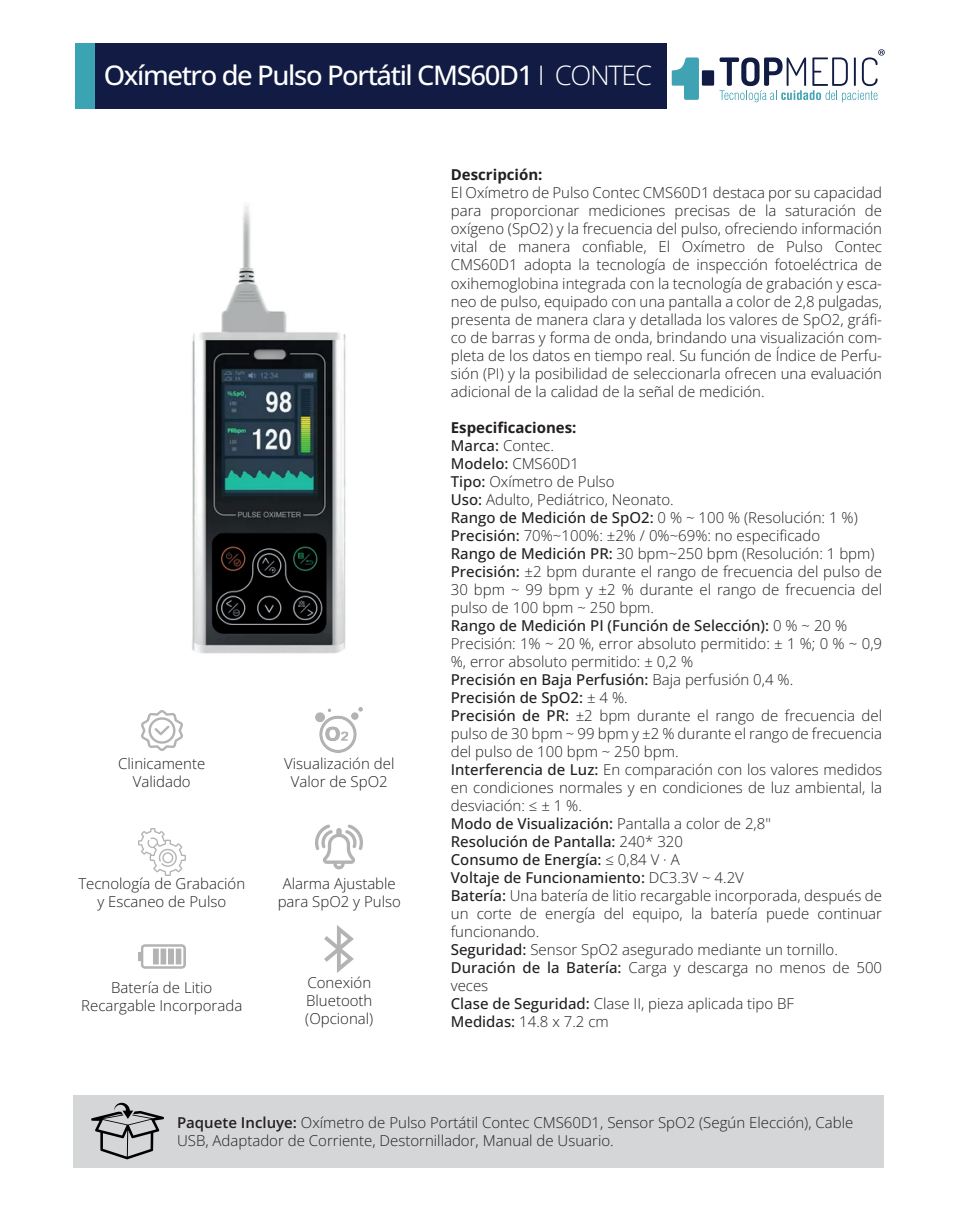
<style>
.page{position:relative;width:961px;height:1231px;background:#fff}
.page>*{position:absolute;margin:0;border:0;box-sizing:border-box;transform-origin:0 0}
.t1{font:500 26.85px "Open Sans";letter-spacing:-.05em;color:#fff}
.t2{font:300 15px/18px "Open Sans";color:#231f20;text-align:center}
.t3{font:700 15px "Open Sans";color:#231f20}
.s1{font-weight:300}
.s2{font-weight:700}
.s3{font-weight:500}
.s4{font-weight:600}
</style>
<div class="page">
<img style="left:192px;top:205px;width:154px;height:449px">
<div style="left:76px;top:43px;width:460px;height:66px;background:#3aa4b4"></div>
<div style="left:95px;top:43px;width:571px;height:66px;background:#121b43"></div>
<div style="left:702px;top:70px;width:12px;height:16px;background:#111c44"></div>
<svg style="left:671px;top:57px;width:28px;height:43px"></svg>
<svg style="left:719px;top:49px;width:165px;height:53px"></svg>
<div style="left:73px;top:1095px;width:810px;height:72px;background:#d5d6d8"></div>
<svg style="left:91px;top:1102px;width:73px;height:57px"></svg>
<img style="left:142px;top:710px;width:40px;height:40px">
<img style="left:138px;top:828px;width:47px;height:47px">
<img style="left:138px;top:944px;width:47px;height:25px">
<img style="left:316px;top:707px;width:47px;height:46px">
<img style="left:324px;top:925px;width:30px;height:47px">
<img style="left:316px;top:824px;width:47px;height:46px">
<h1 class="t1" style="left:104px;top:57px;width:550px">Oxímetro de Pulso Portátil CMS60D1 <span class="s1">I CONTEC</span></h1>
<p class="t2" style="left:118px;top:753px;width:88px">Clinicamente<br>Validado</p>
<p class="t2" style="left:284px;top:753px;width:112px">Visualización del<br>Valor de SpO2</p>
<p class="t2" style="left:78px;top:874px;width:168px">Tecnología de Grabación y Escaneo de Pulso</p>
<p class="t2" style="left:278px;top:874px;width:125px">Alarma Ajustable para SpO2 y Pulso</p>
<p class="t2" style="left:81px;top:978px;width:163px">Batería de Litio<br>Recargable Incorporada</p>
<p class="t2" style="left:305px;top:973px;width:70px;text-align:left">Conexión<br>Bluetooth (Opcional)</p>
<p class="t3" style="left:451px;top:165px;width:93px">Descripción:</p>
<p class="t2" style="left:451px;top:184px;width:433px;text-align:justify">El Oxímetro de Pulso Contec CMS60D1 destaca por su capacidad para proporcionar mediciones precisas de la saturación de oxígeno (SpO2) y la frecuencia del pulso, ofreciendo información vital de manera confiable, El Oxímetro de Pulso Contec CMS60D1 adopta la tecnología de inspección fotoeléctrica de oxihemoglobina integrada con la tecnología de grabación y esca&shy;neo de pulso, equipado con una pantalla a color de 2,8 pulgadas, presenta de manera clara y detallada los valores de SpO2, gráfi&shy;co de barras y forma de onda, brindando una visualización com&shy;pleta de los datos en tiempo real. Su función de Índice de Perfu&shy;sión (PI) y la posibilidad de seleccionarla ofrecen una evaluación adicional de la calidad de la señal de medición.</p>
<p class="t2" style="left:451px;top:418px;width:433px;text-align:left"><span class="s2">Especificaciones:<br></span><span class="s3">Marca:</span> Contec.<br><span class="s3">Modelo:</span> CMS60D1<br><span class="s3">Tipo:</span> Oxímetro de Pulso<br><span class="s3">Uso:</span> Adulto, Pediátrico, Neonato.<br><span class="s3">Rango de Medición de SpO2:</span> 0 % ~ 100 % (Resolución: 1 %)<br><span class="s3">Precisión:</span> 70%~100%: ±2% / 0%~69%: no especificado<br><span class="s3">Rango de Medición PR:</span> 30 bpm~250 bpm (Resolución: 1 bpm)<br><span class="s3">Precisión:</span> ±2 bpm durante el rango de frecuencia del pulso de 30 bpm ~ 99 bpm y ±2 % durante el rango de frecuencia del pulso de 100 bpm ~ 250 bpm.<br><span class="s3">Rango de Medición PI (Función de Selección):</span> 0 % ~ 20 % Precisión: 1% ~ 20 %, error absoluto permitido: ± 1 %; 0 % ~ 0,9 %, error absoluto permitido: ± 0,2 %<br><span class="s3">Precisión en Baja Perfusión:</span> Baja perfusión 0,4 %.<br><span class="s3">Precisión de SpO2:</span> ± 4 %.<br><span class="s3">Precisión de PR:</span> ±2 bpm durante el rango de frecuencia del pulso de 30 bpm ~ 99 bpm y ±2 % durante el rango de frecuencia del pulso de 100 bpm ~ 250 bpm.<br><span class="s3">Interferencia de Luz:</span> En comparación con los valores medidos en condiciones normales y en condiciones de luz ambiental, la desviación: ≤ ± 1 %.<br><span class="s3">Modo de Visualización:</span> Pantalla a color de 2,8''<br><span class="s3">Resolución de Pantalla:</span> 240* 320<br><span class="s3">Consumo de Energía:</span> ≤ 0,84 V · A<br><span class="s3">Voltaje de Funcionamiento:</span> DC3.3V ~ 4.2V<br><span class="s3">Batería:</span> Una batería de litio recargable incorporada, después de un corte de energía del equipo, la batería puede continuar funcionando.<br><span class="s3">Seguridad:</span> Sensor SpO2 asegurado mediante un tornillo.<br><span class="s3">Duración de la Batería:</span> Carga y descarga no menos de 500 veces<br><span class="s3">Clase de Seguridad:</span> Clase II, pieza aplicada tipo BF<br><span class="s3">Medidas:</span> 14.8 x 7.2 cm</p>
<p class="t2" style="left:177px;top:1112px;width:677px;text-align:left"><span class="s4">Paquete Incluye:</span> Oxímetro de Pulso Portátil Contec CMS60D1, Sensor SpO2 (Según Elección), Cable<br>USB, Adaptador de Corriente, Destornillador, Manual de Usuario.</p>
</div>
